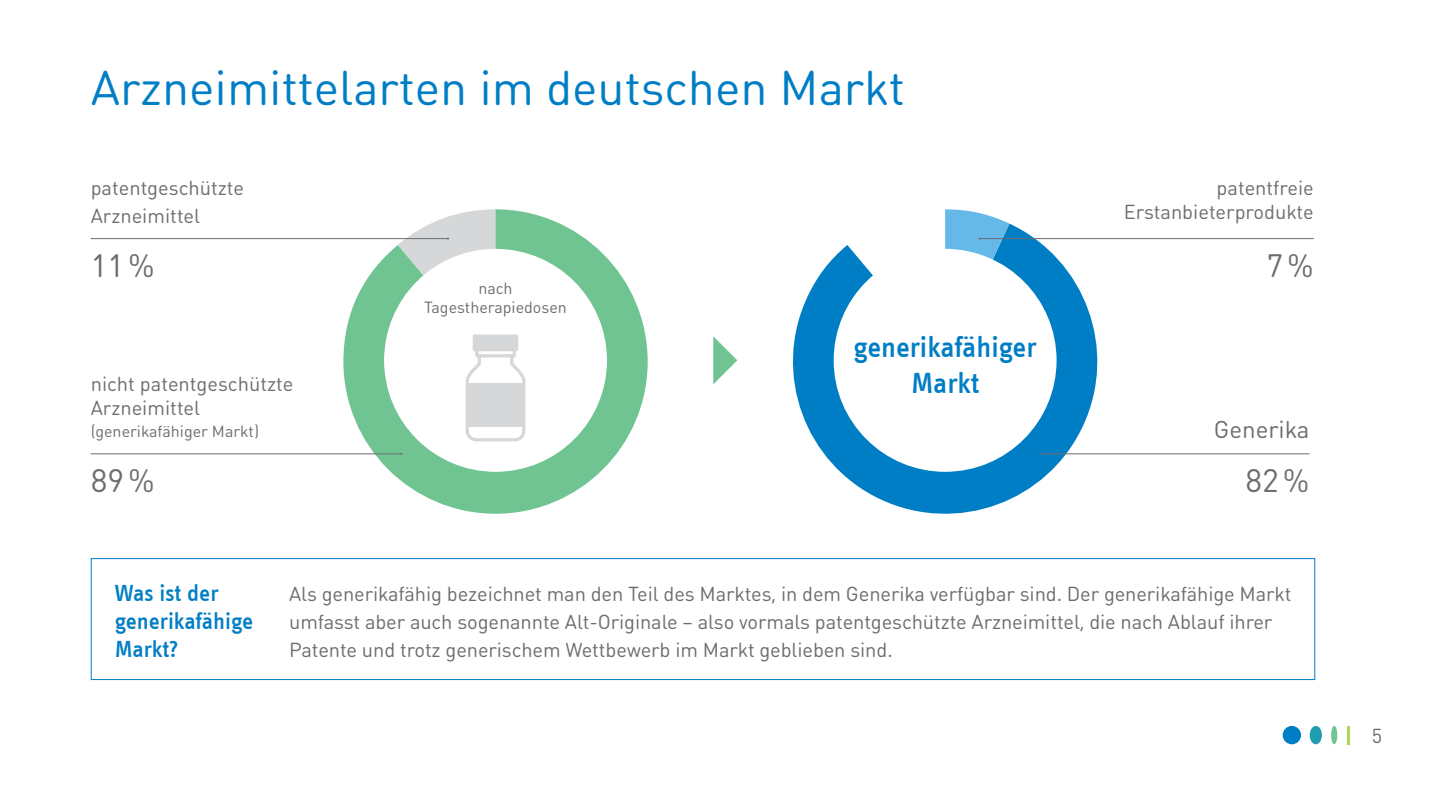
<style>
.page{position:relative;width:1440px;height:811px;background:#fff}
.page>*{position:absolute;margin:0;border:0;box-sizing:border-box;transform-origin:0 0}
.t1{font:48px "DIN Round OT";color:#007ec5}
.t2{font:32px "DIN Round OT";color:#6c6d70}
.t3{font:500 30px/36px "Info Text";letter-spacing:-.005em;color:#007ec5;text-align:center}
.t4{font:500 24px/28px "Info Text";letter-spacing:-.01em;color:#007ec5}
.t5{font:24px "DIN Round OT";color:#6c6d70}
.t6{font:20px/28px "DIN Round OT";letter-spacing:-.005em;color:#6c6d70}
.t7{font:16px/19.2px "DIN Round OT";color:#6c6d70;text-align:center}
</style>
<div class="page">
<svg style="left:792px;top:224px;width:318px;height:290px;fill:#007ec5"></svg>
<div style="left:834px;top:249px;width:223px;height:223px;background:#fff;border-radius:50%"></div>
<svg style="left:343px;top:212px;width:305px;height:302px;fill:#6fc492"></svg>
<div style="left:384px;top:249px;width:223px;height:223px;background:#fff;border-radius:50%"></div>
<svg style="left:713px;top:336px;width:24px;height:48px"></svg>
<div style="left:1283px;top:726px;width:18px;height:18px;background:#007ec5;border-radius:50%"></div>
<div style="left:1331px;top:726px;width:6px;height:18px;background:#6fc492;border-radius:50%"></div>
<svg style="left:1347px;top:726px;width:2px;height:18px"></svg>
<div style="left:1310px;top:726px;width:12px;height:18px;background:#219db0;border-radius:50%"></div>
<hr style="left:91px;top:453px;width:311px;height:1px;background:#6c6d70">
<hr style="left:1040px;top:453px;width:270px;height:1px;background:#6c6d70">
<hr style="left:91px;top:238px;width:357px;height:1px;background:#6c6d70">
<svg style="left:398px;top:209px;width:129px;height:234px"></svg>
<hr style="left:980px;top:238px;width:334px;height:1px;background:#6c6d70">
<svg style="left:945px;top:209px;width:64px;height:60px"></svg>
<div style="left:91px;top:558px;width:1224px;height:122px;border:1px solid #007ec5"></div>
<h1 class="t1" style="left:91px;top:57px;width:816px">Arzneimittelarten im deutschen Markt</h1>
<p class="t6" style="left:91px;top:174px;width:155px">patentgeschützte<br>Arzneimittel</p>
<h2 class="t2" style="left:91px;top:246px;width:66px">11%</h2>
<p class="t6" style="left:91px;top:371px;width:204px;line-height:24px">nicht patentgeschützte<br>Arzneimittel</p>
<p class="t7" style="left:91px;top:421px;width:170px">(generikafähiger Markt)</p>
<h2 class="t2" style="left:91px;top:461px;width:66px">89%</h2>
<p class="t7" style="left:424px;top:278px;width:144px">nach<br>Tagestherapiedosen</p>
<h3 class="t3" style="left:853px;top:329px;width:185px">generikafähiger<br>Markt</h3>
<p class="t6" style="left:1124px;top:176px;width:191px;line-height:24px;text-align:right">patentfreie<br>Erstanbieterprodukte</p>
<h2 class="t2" style="left:1266px;top:246px;width:49px">7%</h2>
<p class="t5" style="left:1214px;top:414px;width:97px">Generika</p>
<h2 class="t2" style="left:1246px;top:461px;width:66px">82%</h2>
<p class="t4" style="left:115px;top:579px;width:140px">Was ist der generikafähige<br>Markt?</p>
<p class="t6" style="left:289px;top:579px;width:1004px">Als generikafähig bezeichnet man den Teil des Marktes, in dem Generika verfügbar sind. Der generikafähige Markt umfasst aber auch sogenannte Alt-Originale – also vormals patentgeschützte Arzneimittel, die nach Ablauf ihrer<br>Patente und trotz generischem Wettbewerb im Markt geblieben sind.</p>
<p class="t6" style="left:1372px;top:722px;width:12px">5</p>
</div>
